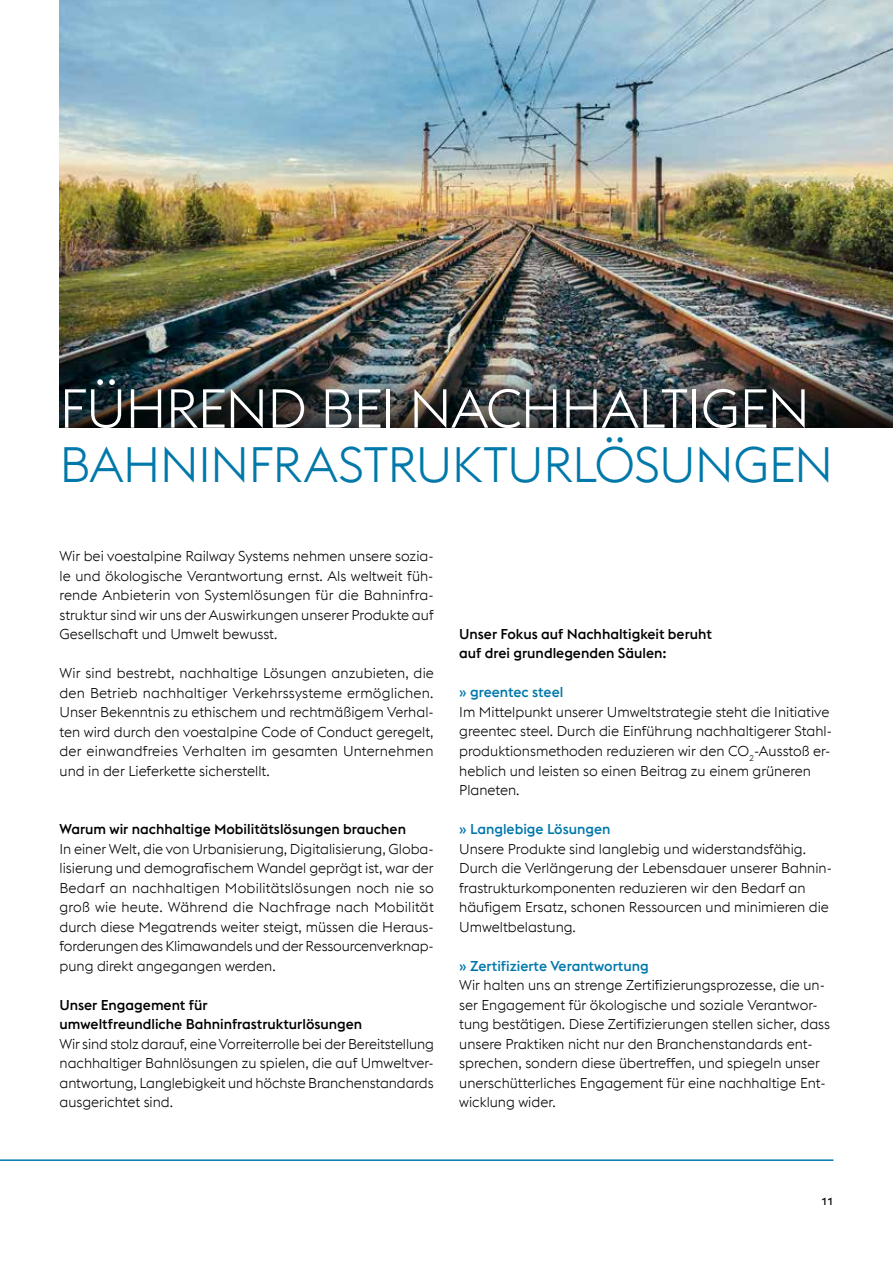
<style>
.page{position:relative;width:893px;height:1263px;background:#fff}
.page>*{position:absolute;margin:0;border:0;box-sizing:border-box;transform-origin:0 0}
.t1{font:300 54px "voestalpine";letter-spacing:-.015em;color:#fff}
.t2{font:300 49.5px "voestalpine";letter-spacing:-.015em;color:#0078a9}
.t3{font:300 14.25px/19.5px "voestalpine";color:#000;text-align:justify}
.t4{font:500 14.25px/19.5px "voestalpine";color:#000}
.t5{font:500 14.25px "voestalpine";color:#07a}
.t6{font:500 10.5px "voestalpine";color:#000}
</style>
<div class="page">
<hr style="left:0;top:1159px;width:833px;height:2px;background:#07a">
<img style="left:60px;top:0;width:833px;height:372px">
<img style="left:60px;top:372px;width:833px;height:55px">
<h1 class="t1" style="left:60px;top:378px;width:752px">FÜHREND BEI NACHHALTIGEN</h1>
<h2 class="t2" style="left:60px;top:436px;width:775px">BAHNINFRASTRUKTURLÖSUNGEN</h2>
<p class="t3" style="left:60px;top:546px;width:376px">Wir bei voestalpine Railway Systems nehmen unsere sozia&shy;le und ökologische Verantwortung ernst. Als weltweit füh&shy;rende Anbieterin von Systemlösungen für die Bahninfra&shy;struktur sind wir uns der Auswirkungen unserer Produkte auf Gesellschaft und Umwelt bewusst.</p>
<p class="t3" style="left:60px;top:663px;width:376px">Wir sind bestrebt, nachhaltige Lösungen anzubieten, die den Betrieb nachhaltiger Verkehrssysteme ermöglichen.<br>Unser Bekenntnis zu ethischem und rechtmäßigem Verhal&shy;ten wird durch den voestalpine Code of Conduct geregelt, der einwandfreies Verhalten im gesamten Unternehmen und in der Lieferkette sicherstellt.</p>
<p class="t4" style="left:60px;top:819px;width:348px">Warum wir nachhaltige Mobilitätslösungen brauchen</p>
<p class="t3" style="left:60px;top:839px;width:376px">In einer Welt, die von Urbanisierung, Digitalisierung, Globa&shy;lisierung und demografischem Wandel geprägt ist, war der Bedarf an nachhaltigen Mobilitätslösungen noch nie so groß wie heute. Während die Nachfrage nach Mobilität durch diese Megatrends weiter steigt, müssen die Heraus&shy;forderungen des Klimawandels und der Ressourcenverknap&shy;pung direkt angegangen werden.</p>
<p class="t4" style="left:60px;top:995px;width:304px">Unser Engagement für<br>umweltfreundliche Bahninfrastrukturlösungen</p>
<p class="t3" style="left:60px;top:1034px;width:376px">Wir sind stolz darauf, eine Vorreiterrolle bei der Bereitstellung nachhaltiger Bahnlösungen zu spielen, die auf Umweltver&shy;antwortung, Langlebigkeit und höchste Branchenstandards ausgerichtet sind.</p>
<p class="t4" style="left:459px;top:624px;width:254px">Unser Fokus auf Nachhaltigkeit beruht auf drei grundlegenden Säulen:</p>
<p class="t5" style="left:459px;top:684px;width:106px">» greentec steel</p>
<p class="t3" style="left:459px;top:702px;width:374px;text-align:left">Im Mittelpunkt unserer Umweltstrategie steht die Initiative greentec steel. Durch die Einführung nachhaltigerer Stahl&shy;produktionsmethoden reduzieren wir den CO<sub>2</sub>-Ausstoß er&shy;heblich und leisten so einen Beitrag zu einem grüneren Planeten.</p>
<p class="t5" style="left:459px;top:820px;width:153px">» Langlebige Lösungen</p>
<p class="t3" style="left:459px;top:839px;width:374px;text-align:left">Unsere Produkte sind langlebig und widerstandsfähig.<br>Durch die Verlängerung der Lebensdauer unserer Bahnin&shy;frastrukturkomponenten reduzieren wir den Bedarf an häufigem Ersatz, schonen Ressourcen und minimieren die Umweltbelastung.</p>
<p class="t5" style="left:459px;top:957px;width:191px">» Zertifizierte Verantwortung</p>
<p class="t3" style="left:459px;top:975px;width:372px;text-align:left">Wir halten uns an strenge Zertifizierungsprozesse, die un&shy;ser Engagement für ökologische und soziale Verantwor&shy;tung bestätigen. Diese Zertifizierungen stellen sicher, dass unsere Praktiken nicht nur den Branchenstandards ent&shy;sprechen, sondern diese übertreffen, und spiegeln unser unerschütterliches Engagement für eine nachhaltige Ent&shy;wicklung wider.</p>
<p class="t6" style="left:821px;top:1194px;width:14px">11</p>
</div>
